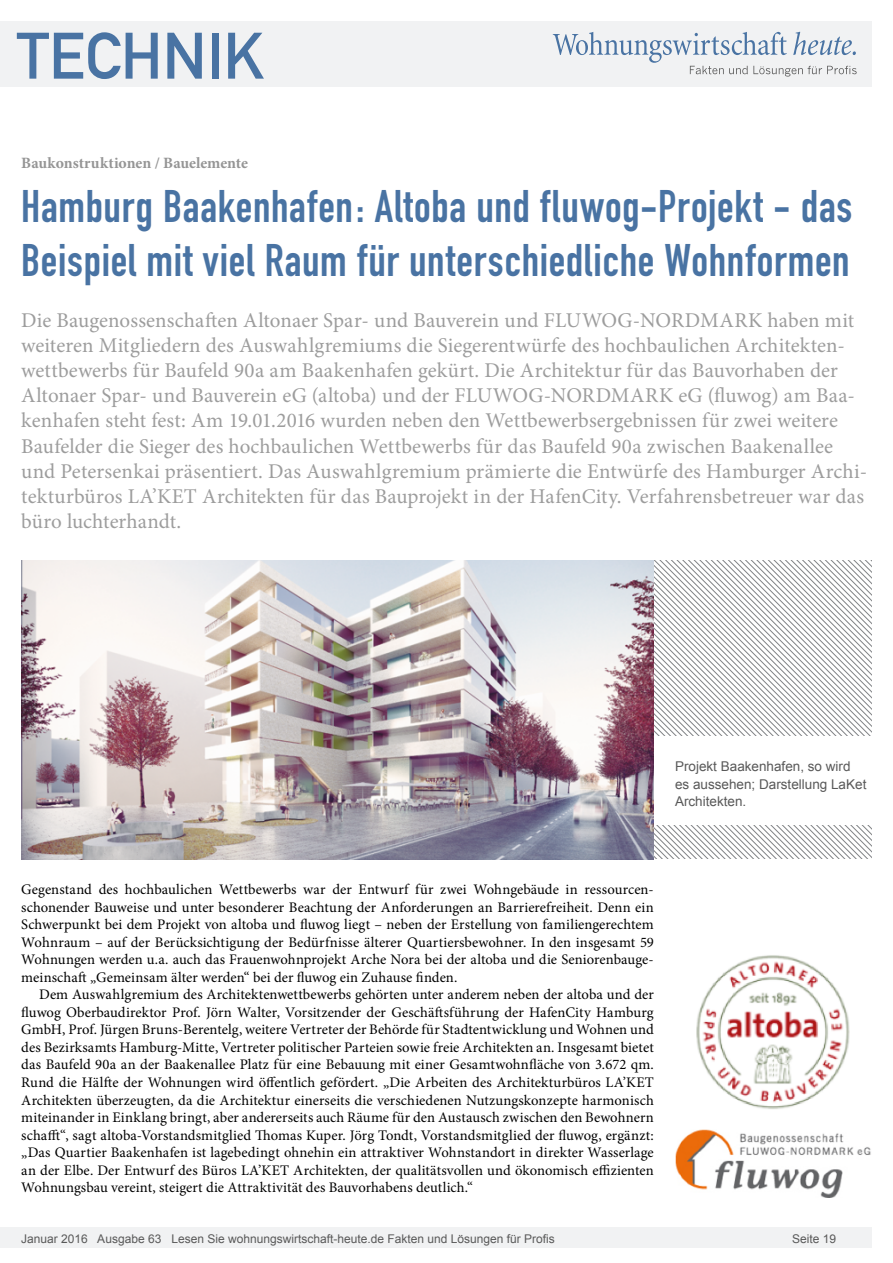
<style>
.page{position:relative;width:893px;height:1263px;background:#fff}
.page>*{position:absolute;margin:0;border:0;box-sizing:border-box;transform-origin:0 0}
.t1{font:64.5px "DIN Mittelschrift";color:#4973a3}
.Überschrift_Groß{font:45px/54px "DIN Engschrift";letter-spacing:.015em;color:#4973a3}
.Anlesetext{font:21px/25.2px "Minion Pro";letter-spacing:.005em;color:#9d9d9d}
.Kategorie{font:700 15.75px "Minion Pro";color:#959595}
.Fliesstext{font:14.7px/17.5px "Minion Pro";letter-spacing:.005em;color:#000;text-align:justify}
.Fließtext_erste_Zeil{font:14.7px/17.5px "Minion Pro";letter-spacing:.005em;color:#000;text-align:justify}
.Bildunterschrift{font:13.5px/17.5px "Arial";color:#595959}
.t2{font:12px "Arial";color:#595959}
</style>
<div class="page">
<div style="left:0;top:1227px;width:872px;height:20px;background:#f1f2f3"></div>
<div style="left:0;top:21px;width:872px;height:66px;background:#f1f2f3"></div>
<svg style="left:553px;top:32px;width:304px;height:45px"></svg>
<svg style="left:654px;top:560px;width:218px;height:299px"></svg>
<div style="left:654px;top:736px;width:237px;height:88px;background:#fff"></div>
<img style="left:696px;top:955px;width:154px;height:154px">
<img style="left:675px;top:1129px;width:196px;height:68px">
<img style="left:21px;top:560px;width:633px;height:299px">
<h1 class="t1" style="left:17px;top:18px;width:249px">TECHNIK</h1>
<p class="Kategorie" style="left:21px;top:152px;width:228px">Baukonstruktionen / Bauelemente</p>
<p class="Überschrift_Groß" style="left:21px;top:180px;width:833px">Hamburg Baakenhafen: Altoba und fluwog-Projekt - das<br>Beispiel mit viel Raum für unterschiedliche Wohnformen</p>
<p class="Anlesetext" style="left:21px;top:307px;width:847px">Die Baugenossenschaften Altonaer Spar- und Bauverein und FLUWOG-NORDMARK haben mit weiteren Mitgliedern des Auswahlgremiums die Siegerentwürfe des hochbaulichen Architekten&shy;wettbewerbs für Baufeld 90a am Baakenhafen gekürt. Die Architektur für das Bauvorhaben der Altonaer Spar- und Bauverein eG (altoba) und der FLUWOG-NORDMARK eG (fluwog) am Baa&shy;kenhafen steht fest: Am 19.01.2016 wurden neben den Wettbewerbsergebnissen für zwei weitere Baufelder die Sieger des hochbaulichen Wettbewerbs für das Baufeld 90a zwischen Baakenallee und Petersenkai präsentiert. Das Auswahlgremium prämierte die Entwürfe des Hamburger Archi&shy;tekturbüros LA’KET Architekten für das Bauprojekt in der HafenCity. Verfahrensbetreuer war das büro luchterhandt.</p>
<p class="Bildunterschrift" style="left:675px;top:758px;width:193px">Projekt Baakenhafen, so wird es aussehen; Darstellung LaKet<br>Architekten.</p>
<p class="Fließtext_erste_Zeil" style="left:21px;top:880px;width:634px">Gegenstand des hochbaulichen Wettbewerbs war der Entwurf für zwei Wohngebäude in ressourcen&shy;schonender Bauweise und unter besonderer Beachtung der Anforderungen an Barrierefreiheit. Denn ein Schwerpunkt bei dem Projekt von altoba und fluwog liegt – neben der Erstellung von familiengerechtem Wohnraum – auf der Berücksichtigung der Bedürfnisse älterer Quartiersbewohner. In den insgesamt 59<br>Wohnungen werden u.a. auch das Frauenwohnprojekt Arche Nora bei der altoba und die Seniorenbauge&shy;meinschaft „Gemeinsam älter werden“ bei der fluwog ein Zuhause finden.</p>
<p class="Fliesstext" style="left:21px;top:986px;width:634px;text-indent:18px">Dem Auswahlgremium des Architektenwettbewerbs gehörten unter anderem neben der altoba und der fluwog Oberbaudirektor Prof. Jörn Walter, Vorsitzender der Geschäftsführung der HafenCity Hamburg GmbH, Prof. Jürgen Bruns-Berentelg, weitere Vertreter der Behörde für Stadtentwicklung und Wohnen und des Bezirksamts Hamburg-Mitte, Vertreter politischer Parteien sowie freie Architekten an. Insgesamt bietet das Baufeld 90a an der Baakenallee Platz für eine Bebauung mit einer Gesamtwohnfläche von 3.672 qm.<br>Rund die Hälfte der Wohnungen wird öffentlich gefördert. „Die Arbeiten des Architekturbüros LA’KET Architekten überzeugten, da die Architektur einerseits die verschiedenen Nutzungskonzepte harmonisch miteinander in Einklang bringt, aber andererseits auch Räume für den Austausch zwischen den Bewohnern schafft“, sagt altoba-Vorstandsmitglied Thomas Kuper. Jörg Tondt, Vorstandsmitglied der fluwog, ergänzt: „Das Quartier Baakenhafen ist lagebedingt ohnehin ein attraktiver Wohnstandort in direkter Wasserlage an der Elbe. Der Entwurf des Büros LA’KET Architekten, der qualitätsvollen und ökonomisch effizienten Wohnungsbau vereint, steigert die Attraktivität des Bauvorhabens deutlich.“</p>
<p class="t2" style="left:21px;top:1230px;width:535px">Januar 2016 Ausgabe 63 Lesen Sie wohnungswirtschaft-heute.de Fakten und Lösungen für Profis</p>
<p class="t2" style="left:792px;top:1231px;width:46px">Seite 19</p>
</div>
